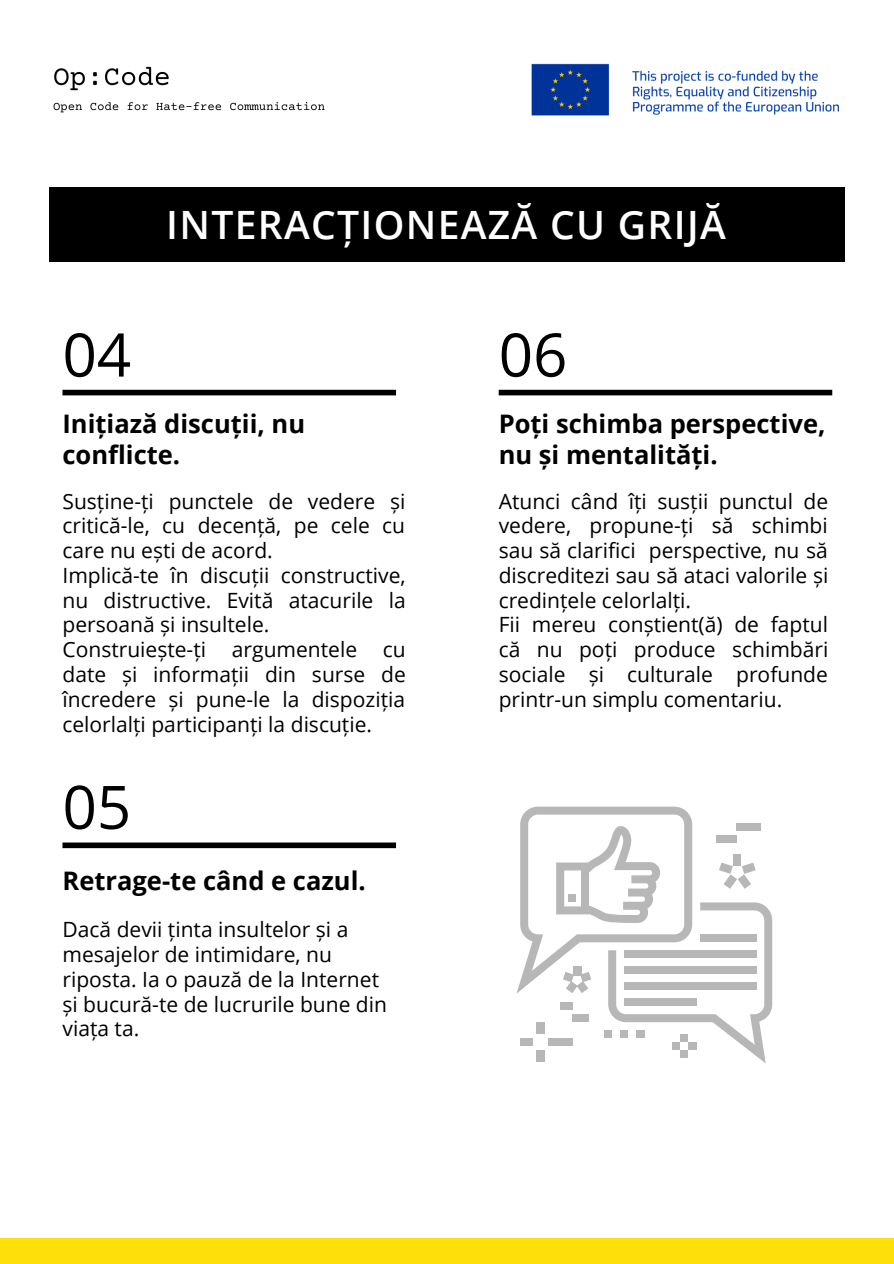
<style>
.page{position:relative;width:894px;height:1264px;background:#fff}
.page>*{position:absolute;margin:0;border:0;box-sizing:border-box;transform-origin:0 0}
.t1{font:60px "Open Sans";color:#000}
.t2{font:600 39px "Open Sans";letter-spacing:.035em;color:#fff}
.t3{font:700 25.5px/30.5px "Open Sans";color:#000}
.t4{font:21px/24.8px "Open Sans";color:#000;text-align:justify}
</style>
<div class="page">
<div style="left:49px;top:187px;width:795px;height:75px;background:#000"></div>
<svg style="left:516px;top:806px;width:256px;height:257px"></svg>
<div style="left:700px;top:934px;width:56px;height:8px;background:#b7b7b7"></div>
<div style="left:624px;top:950px;width:132px;height:8px;background:#b7b7b7"></div>
<div style="left:624px;top:966px;width:132px;height:8px;background:#b7b7b7"></div>
<div style="left:624px;top:982px;width:132px;height:8px;background:#b7b7b7"></div>
<div style="left:624px;top:998px;width:72px;height:8px;background:#b7b7b7"></div>
<div style="left:0;top:1238px;width:893px;height:25px;background:#ffdf0a"></div>
<img style="left:531px;top:63px;width:308px;height:53px">
<img style="left:53px;top:66px;width:272px;height:47px">
<div style="left:62px;top:390px;width:334px;height:5px;background:#000"></div>
<div style="left:498px;top:390px;width:334px;height:5px;background:#000"></div>
<div style="left:62px;top:842px;width:334px;height:6px;background:#000"></div>
<p class="t1" style="left:62px;top:312px;width:70px">04</p>
<p class="t2" style="left:166px;top:197px;width:561px">INTERACȚIONEAZĂ CU GRIJĂ</p>
<p class="t1" style="left:498px;top:312px;width:70px">06</p>
<p class="t3" style="left:62px;top:408px;width:244px">Inițiază discuții, nu conflicte.</p>
<p class="t4" style="left:62px;top:488px;width:344px">Susține-ți punctele de vedere și critică-le, cu decență, pe cele cu care nu ești de acord.</p>
<p class="t4" style="left:62px;top:562px;width:345px">Implică-te în discuții constructive, nu distructive. Evită atacurile la persoană și insultele.</p>
<p class="t4" style="left:62px;top:636px;width:345px">Construiește-ți argumentele cu date și informații din surse de încredere și pune-le la dispoziția celorlalți participanți la discuție.</p>
<p class="t1" style="left:62px;top:764px;width:70px">05</p>
<p class="t3" style="left:62px;top:865px;width:304px">Retrage-te când e cazul.</p>
<p class="t4" style="left:62px;top:916px;width:326px;text-align:left">Dacă devii ținta insultelor și a mesajelor de intimidare, nu riposta. Ia o pauză de la Internet și bucură-te de lucrurile bune din viața ta.</p>
<p class="t3" style="left:498px;top:408px;width:328px">Poți schimba perspective, nu și mentalități.</p>
<p class="t4" style="left:498px;top:488px;width:331px">Atunci când îți susții punctul de vedere, propune-ți să schimbi sau să clarifici perspective, nu să discreditezi sau să ataci valorile și credințele celorlalți.</p>
<p class="t4" style="left:498px;top:612px;width:331px">Fii mereu conștient(ă) de faptul că nu poți produce schimbări sociale și culturale profunde printr-un simplu comentariu.</p>
</div>
